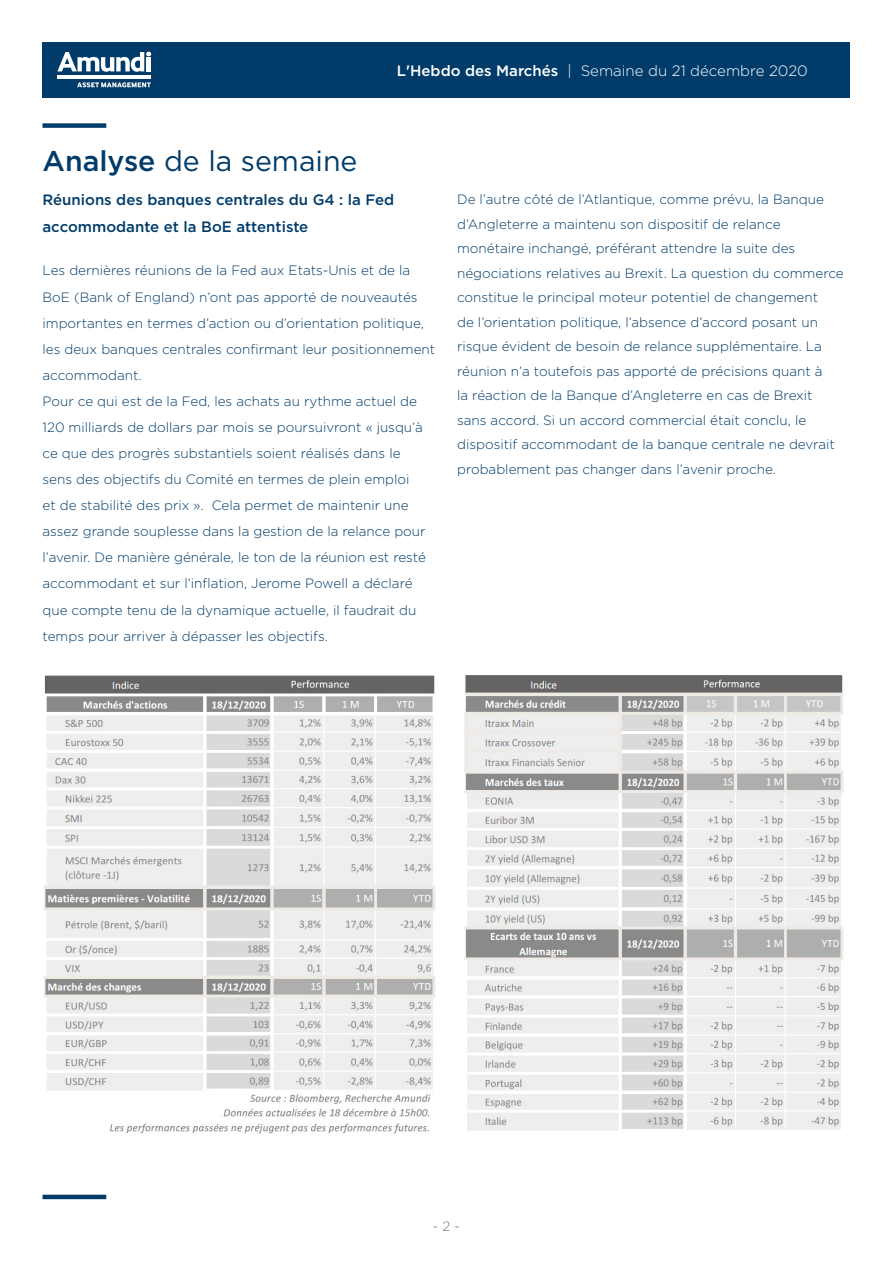
<style>
.page{position:relative;width:893px;height:1263px;background:#fff}
.page>*{position:absolute;margin:0;border:0;box-sizing:border-box;transform-origin:0 0}
.t1{font:28.5px "Gotham";color:#003b69}
.t2{font:500 15px/26.8px "Gotham";color:#003b69}
.t3{font:300 15px "Gotham";color:#fff}
.t4{font:300 13.5px/26.1px "Gotham";color:#003b69}
.t5{font:300 13.5px "Gotham";color:#787a7b}
.s1{font-weight:500}
</style>
<div class="page">
<div style="left:43px;top:43px;width:807px;height:55px;background:#003b69"></div>
<svg style="left:57px;top:52px;width:94px;height:20px"></svg>
<hr style="left:147px;top:57px;width:4px;height:14px;background:#fff">
<hr style="left:58px;top:75px;width:93px;height:4px;background:#fff">
<svg style="left:77px;top:82px;width:74px;height:6px"></svg>
<div style="left:43px;top:123px;width:63px;height:5px;background:#003b69"></div>
<hr style="left:43px;top:1195px;width:63px;height:4px;background:#003b69">
<img style="left:43px;top:675px;width:392px;height:459px">
<img style="left:464px;top:675px;width:380px;height:456px">
<p class="t3" style="left:397px;top:61px;width:413px"><span class="s1">L'Hebdo des Marchés</span> | Semaine du 21 décembre 2020</p>
<h1 class="t1" style="left:43px;top:142px;width:316px"><span class="s1">Analyse</span> de la semaine</h1>
<p class="t2" style="left:43px;top:187px;width:353px">Réunions des banques centrales du G4 : la Fed accommodante et la BoE attentiste</p>
<p class="t4" style="left:43px;top:257px;width:394px">Les dernières réunions de la Fed aux Etats-Unis et de la BoE (Bank of England) n’ont pas apporté de nouveautés importantes en termes d’action ou d’orientation politique, les deux banques centrales confirmant leur positionnement accommodant.<br>Pour ce qui est de la Fed, les achats au rythme actuel de 120 milliards de dollars par mois se poursuivront « jusqu’à ce que des progrès substantiels soient réalisés dans le<br>sens des objectifs du Comité en termes de plein emploi<br>et de stabilité des prix ». Cela permet de maintenir une assez grande souplesse dans la gestion de la relance pour l’avenir. De manière générale, le ton de la réunion est resté accommodant et sur l’inflation, Jerome Powell a déclaré que compte tenu de la dynamique actuelle, il faudrait du temps pour arriver à dépasser les objectifs.</p>
<p class="t4" style="left:457px;top:187px;width:388px;line-height:24.5px">De l’autre côté de l’Atlantique, comme prévu, la Banque d’Angleterre a maintenu son dispositif de relance monétaire inchangé, préférant attendre la suite des négociations relatives au Brexit. La question du commerce constitue le principal moteur potentiel de changement<br>de l’orientation politique, l’absence d’accord posant un risque évident de besoin de relance supplémentaire. La réunion n’a toutefois pas apporté de précisions quant à<br>la réaction de la Banque d’Angleterre en cas de Brexit sans accord. Si un accord commercial était conclu, le dispositif accommodant de la banque centrale ne devrait probablement pas changer dans l’avenir proche.</p>
<p class="t5" style="left:433px;top:1218px;width:29px">- 2 -</p>
</div>
